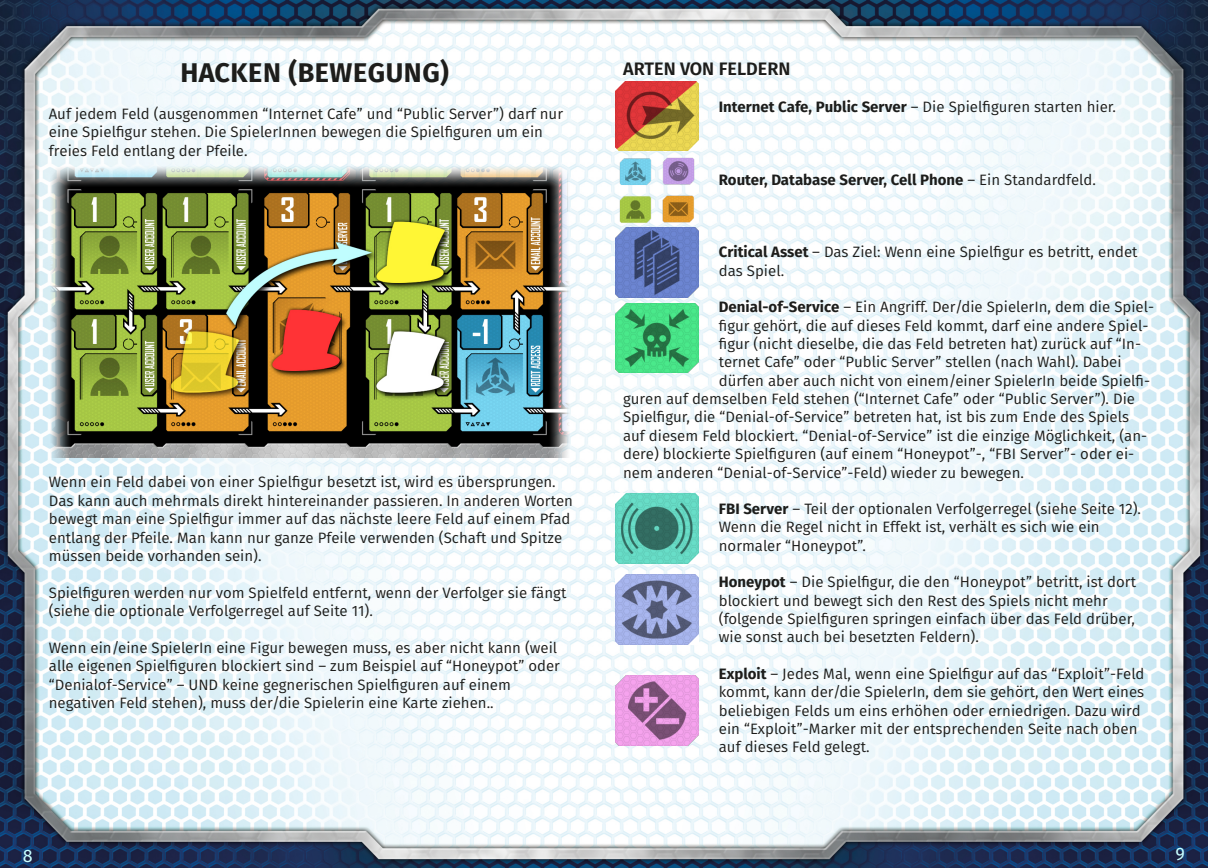
<style>
.page{position:relative;width:1208px;height:868px;background:#fff}
.page>*{position:absolute;margin:0;border:0;box-sizing:border-box;transform-origin:0 0}
.t1{font:700 27px "Fira Sans";letter-spacing:.02em;color:#1d1d1b}
.t2{font:600 18px "Fira Sans";color:#1d1d1b}
.t3{font:18px "Fira Sans";color:#c9ffff}
.t4{font:15px/18.3px "Fira Sans";color:#1d1d1b}
.t5{font:700 15px "Fira Sans";color:#1d1d1b}
.s1{font-weight:700}
.s2{font-weight:400}
</style>
<div class="page">
<img style="left:0;top:0;width:1208px;height:867px">
<img style="left:49px;top:165px;width:523px;height:292px">
<img style="left:616px;top:228px;width:82px;height:69px">
<img style="left:616px;top:303px;width:82px;height:70px">
<img style="left:617px;top:156px;width:80px;height:69px">
<img style="left:615px;top:493px;width:83px;height:70px">
<img style="left:615px;top:81px;width:83px;height:70px">
<img style="left:615px;top:574px;width:83px;height:70px">
<img style="left:616px;top:675px;width:82px;height:70px">
<h1 class="t1" style="left:180px;top:57px;width:270px">HACKEN (BEWEGUNG)</h1>
<p class="t4" style="left:49px;top:104px;width:516px">Auf jedem Feld (ausgenommen “Internet Cafe” und “Public Server”) darf nur eine Spielfigur stehen. Die SpielerInnen bewegen die Spielfiguren um ein freies Feld entlang der Pfeile.</p>
<p class="t4" style="left:49px;top:473px;width:525px">Wenn ein Feld dabei von einer Spielfigur besetzt ist, wird es übersprungen.<br>Das kann auch mehrmals direkt hintereinander passieren. In anderen Worten bewegt man eine Spielfigur immer auf das nächste leere Feld auf einem Pfad entlang der Pfeile. Man kann nur ganze Pfeile verwenden (Schaft und Spitze müssen beide vorhanden sein).</p>
<p class="t4" style="left:49px;top:583px;width:519px">Spielfiguren werden nur vom Spielfeld entfernt, wenn der Verfolger sie fängt (siehe die optionale Verfolgerregel auf Seite 11).</p>
<p class="t4" style="left:49px;top:638px;width:513px">Wenn ein/eine SpielerIn eine Figur bewegen muss, es aber nicht kann (weil alle eigenen Spielfiguren blockiert sind – zum Beispiel auf “Honeypot” oder “Denialof-Service” – UND keine gegnerischen Spielfiguren auf einem negativen Feld stehen), muss der/die Spielerin eine Karte ziehen..</p>
<p class="t2" style="left:623px;top:58px;width:169px">ARTEN VON FELDERN</p>
<p class="t4" style="left:719px;top:97px;width:399px"><span class="s1">Internet Cafe, Public Server</span> – Die Spielfiguren starten hier.</p>
<p class="t5" style="left:719px;top:170px;width:378px">Router, Database Server, Cell Phone <span class="s2">– Ein Standardfeld.</span></p>
<p class="t4" style="left:719px;top:243px;width:420px"><span class="s1">Critical Asset</span> – Das Ziel: Wenn eine Spielfigur es betritt, endet das Spiel.</p>
<p class="t4" style="left:719px;top:298px;width:437px"><span class="s1">Denial-of-Service</span> – Ein Angriff. Der/die SpielerIn, dem die Spiel-</p>
<p class="t4" style="left:719px;top:316px;width:431px">figur gehört, die auf dieses Feld kommt, darf eine andere Spiel-</p>
<p class="t4" style="left:719px;top:334px;width:424px">figur (nicht dieselbe, die das Feld betreten hat) zurück auf “In-</p>
<p class="t4" style="left:719px;top:353px;width:404px">ternet Cafe” oder “Public Server” stellen (nach Wahl). Dabei</p>
<p class="t4" style="left:719px;top:371px;width:433px">dürfen aber auch nicht von einem/einer SpielerIn beide Spielfi-</p>
<p class="t4" style="left:623px;top:390px;width:513px">guren auf demselben Feld stehen (“Internet Cafe” oder “Public Server”). Die</p>
<p class="t4" style="left:623px;top:408px;width:507px">Spielfigur, die “Denial-of-Service” betreten hat, ist bis zum Ende des Spiels</p>
<p class="t4" style="left:623px;top:426px;width:525px">auf diesem Feld blockiert. “Denial-of-Service” ist die einzige Möglichkeit, (an-</p>
<p class="t4" style="left:623px;top:445px;width:513px">dere) blockierte Spielfiguren (auf einem “Honeypot”-, “FBI Server”- oder ei-</p>
<p class="t4" style="left:623px;top:463px;width:402px">nem anderen “Denial-of-Service”-Feld) wieder zu bewegen.</p>
<p class="t4" style="left:719px;top:499px;width:424px"><span class="s1">FBI Server</span> – Teil der optionalen Verfolgerregel (siehe Seite 12).<br>Wenn die Regel nicht in Effekt ist, verhält es sich wie ein normaler “Honeypot”.</p>
<p class="t4" style="left:719px;top:573px;width:419px"><span class="s1">Honeypot</span> – Die Spielfigur, die den “Honeypot” betritt, ist dort blockiert und bewegt sich den Rest des Spiels nicht mehr (folgende Spielfiguren springen einfach über das Feld drüber, wie sonst auch bei besetzten Feldern).</p>
<p class="t4" style="left:719px;top:664px;width:427px"><span class="s1">Exploit</span> – Jedes Mal, wenn eine Spielfigur auf das “Exploit”-Feld kommt, kann der/die SpielerIn, dem sie gehört, den Wert eines beliebigen Felds um eins erhöhen oder erniedrigen. Dazu wird ein “Exploit”-Marker mit der entsprechenden Seite nach oben auf dieses Feld gelegt.</p>
<p class="t3" style="left:23px;top:844px;width:11px">8</p>
<p class="t3" style="left:1175px;top:842px;width:11px">9</p>
</div>
